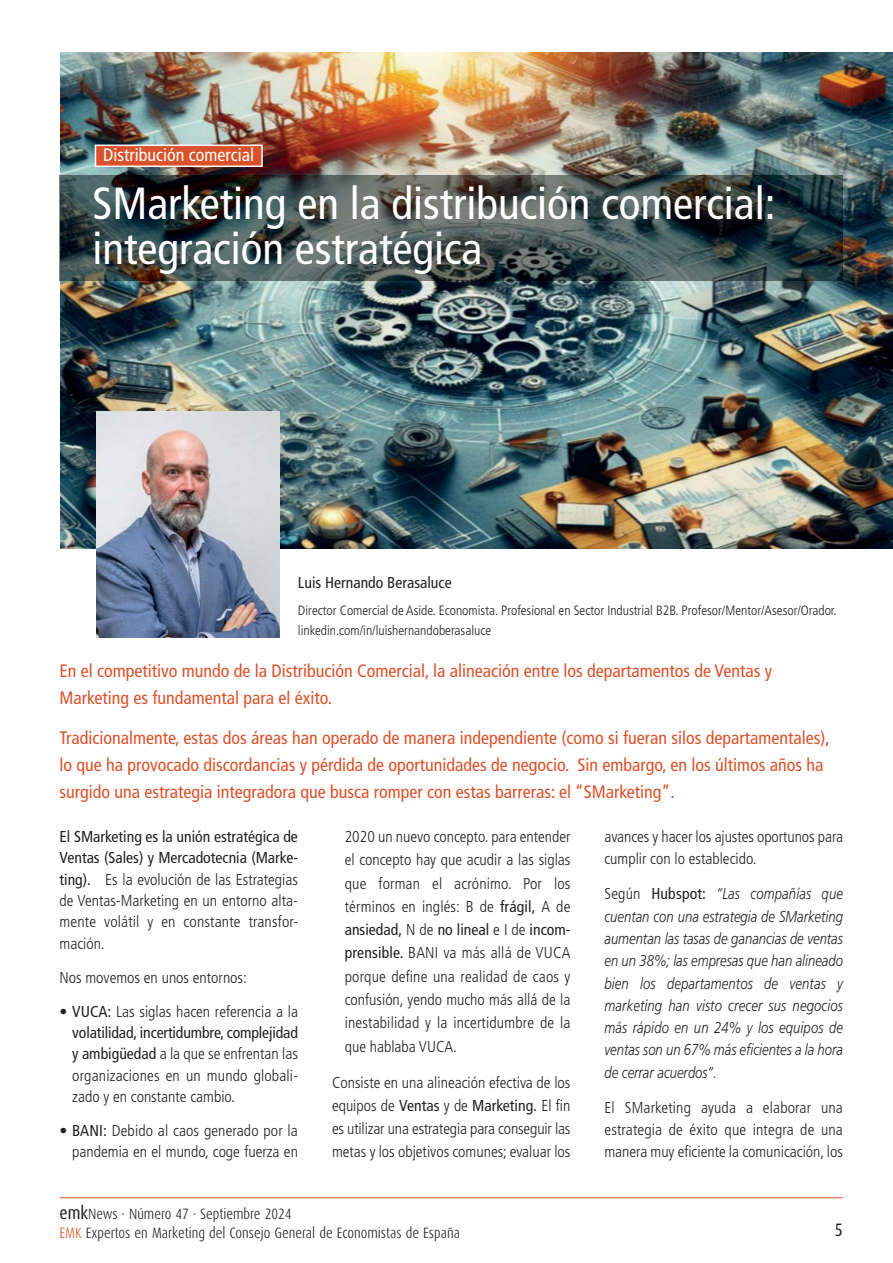
<style>
.page{position:relative;width:893px;height:1263px;background:#fff}
.page>*{position:absolute;margin:0;border:0;box-sizing:border-box;transform-origin:0 0}
.t1{font:condensed 45px/45px "Frutiger";color:#fff}
.t2{font:condensed 18px/26.8px "Frutiger";color:#da522b}
.t3{font:condensed 18px "Frutiger";color:#fff}
.t4{font:18px "Dax Condensed";color:#231f20}
.t5{font:300 condensed 15.75px/23.2px "Frutiger";color:#231f20;text-align:justify}
.t6{font:italic 300 15.75px/22.4px "Frutiger";color:#231f20;text-align:justify;scale:.83 1}
.t7{font:condensed 15.75px "Frutiger";color:#231f20}
.t8{font:300 15px/19.2px "Dax Condensed";color:#231f20}
.t9{font:300 condensed 13.5px/19.5px "Frutiger";color:#231f20}
.s1{font-weight:400}
.s2{font-weight:400;font-size:18px}
.s3{color:#da522b}
.s4{font-style:normal;font-stretch:condensed}
.s5{font-weight:400;font-style:normal;font-stretch:condensed}
</style>
<div class="page">
<hr style="left:60px;top:1197px;width:783px;height:1px;background:#da522b">
<img style="left:60px;top:53px;width:833px;height:496px">
<img style="left:75px;top:395px;width:210px;height:243px">
<img style="left:96px;top:412px;width:183px;height:225px">
<img style="left:60px;top:176px;width:783px;height:105px">
<div style="left:96px;top:146px;width:165px;height:20px;background:#da522b"></div>
<div style="left:95px;top:145px;width:168px;height:22px;border:2px solid #fff"></div>
<p class="t3" style="left:103px;top:147px;width:152px">Distribución comercial</p>
<h1 class="t1" style="left:92px;top:184px;width:685px">SMarketing en la distribución comercial: integración estratégica</h1>
<p class="t7" style="left:298px;top:576px;width:155px">Luis Hernando Berasaluce</p>
<p class="t9" style="left:298px;top:602px;width:540px">Director Comercial de Aside. Economista. Profesional en Sector Industrial B2B. Profesor/Mentor/Asesor/Orador. linkedin.com/in/luishernandoberasaluce</p>
<p class="t2" style="left:60px;top:659px;width:714px">En el competitivo mundo de la Distribución Comercial, la alineación entre los departamentos de Ventas y<br>Marketing es fundamental para el éxito.</p>
<p class="t2" style="left:60px;top:726px;width:771px">Tradicionalmente, estas dos áreas han operado de manera independiente (como si fueran silos departamentales), lo que ha provocado discordancias y pérdida de oportunidades de negocio. Sin embargo, en los últimos años ha surgido una estrategia integradora que busca romper con estas barreras: el “SMarketing”.</p>
<p class="t5" style="left:60px;top:827px;width:240px;line-height:21.3px"><span class="s1">El SMarketing es la unión estratégica de Ventas (Sales) y Mercadotecnia (Marke&shy;ting).</span> Es la evolución de las Estrategias de Ventas-Marketing en un entorno alta&shy;mente volátil y en constante transfor&shy;mación.</p>
<p class="t5" style="left:60px;top:967px;width:189px">Nos movemos en unos entornos:</p>
<p class="t5" style="left:72px;top:1002px;width:227px;line-height:21.3px;text-indent:-13px">• <span class="s1">VUCA:</span> Las siglas hacen referencia a la <span class="s1">volatilidad, incertidumbre, complejidad y ambigüedad</span> a la que se enfrentan las organizaciones en un mundo globali&shy;zado y en constante cambio.</p>
<p class="t5" style="left:60px;top:1121px;width:240px;line-height:21.3px;text-align:right">• <span class="s1">BANI:</span> Debido al caos generado por la pandemia en el mundo, coge fuerza en</p>
<p class="t5" style="left:345px;top:826px;width:227px">2020 un nuevo concepto. para entender el concepto hay que acudir a las siglas que forman el acrónimo. Por los términos en inglés: B de <span class="s1">frágil,</span> A de <span class="s1">ansiedad,</span> N de <span class="s1">no lineal</span> e I de <span class="s1">incom&shy;prensible.</span> BANI va más allá de VUCA porque define una realidad de caos y confusión, yendo mucho más allá de la inestabilidad y la incertidumbre de la que hablaba VUCA.</p>
<p class="t5" style="left:332px;top:1072px;width:240px">Consiste en una alineación efectiva de los equipos de <span class="s1">Ventas</span> y de <span class="s1">Marketing.</span> El fin es utilizar una estrategia para conseguir las metas y los objetivos comunes; evaluar los</p>
<p class="t8" style="left:60px;top:1205px;width:402px"><span class="s2">emk</span>News · Número 47 · Septiembre 2024<br><span class="s3">EMK</span> Expertos en Marketing del Consejo General de Economistas de España</p>
<p class="t5" style="left:604px;top:827px;width:240px;line-height:22.4px">avances y hacer los ajustes oportunos para cumplir con lo establecido.</p>
<p class="t6" style="left:604px;top:884px;width:289px"><span class="s4">Según</span> <span class="s5">Hubspot:</span> “Las compañías que cuentan con una estrategia de SMarketing aumentan las tasas de ganancias de ventas en un 38%; las empresas que han alineado bien los departamentos de ventas y marketing han visto crecer sus negocios más rápido en un 24% y los equipos de ventas son un 67% más eficientes a la hora de cerrar acuerdos”.</p>
<p class="t5" style="left:604px;top:1097px;width:240px;line-height:22.4px">El SMarketing ayuda a elaborar una estrategia de éxito que integra de una manera muy eficiente la comunicación, los</p>
<p class="t4" style="left:835px;top:1222px;width:10px">5</p>
</div>
